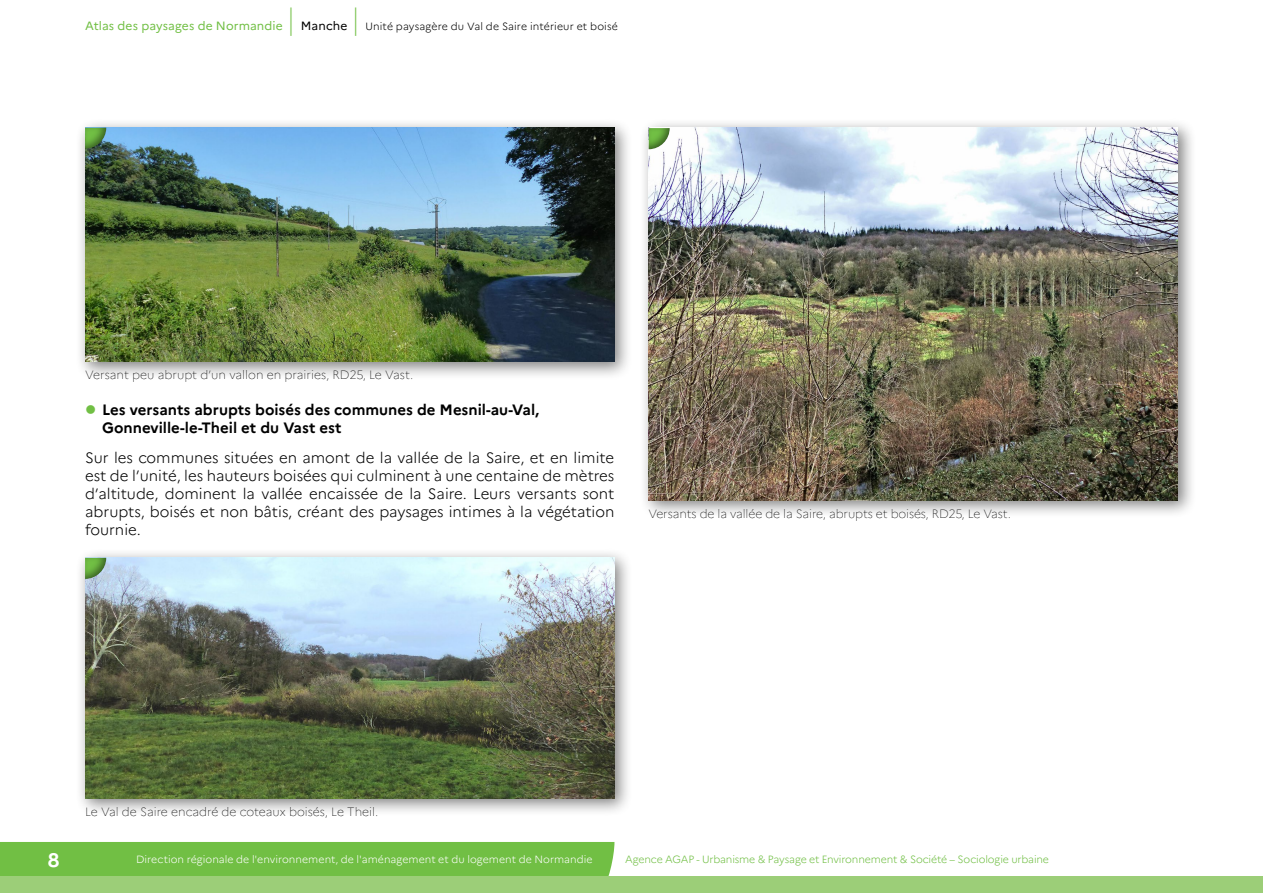
<style>
.page{position:relative;width:1263px;height:893px;background:#fff}
.page>*{position:absolute;margin:0;border:0;box-sizing:border-box;transform-origin:0 0}
.t1{font:100 30px "Marianne";color:#71bf44}
.t2{font:700 19.5px "Marianne";color:#fff}
.t3{font:300 15px/18px "Marianne";color:#000;text-align:justify}
.t4{font:700 15px/18px "Marianne";color:#000}
.t5{font:100 12px "Marianne";letter-spacing:-.01em;color:#000}
.t6{font:12px "Marianne";letter-spacing:.01em;color:#71bf44}
.t7{font:12px "Marianne";letter-spacing:.01em;color:#000}
.t8{font:300 10.5px "Marianne";letter-spacing:.005em;color:#fff}
.t9{font:300 10.5px "Marianne";letter-spacing:-.015em;color:#71bf44}
.t10{font:300 10.5px "Marianne";letter-spacing:.01em;color:#000}
</style>
<div class="page">
<div style="left:0;top:842px;width:614px;height:34px;background:#71bf44"></div>
<div style="left:0;top:876px;width:1263px;height:17px;background:#9cce78"></div>
<div style="left:639px;top:118px;width:557px;height:401px;background:#000;opacity:.5"></div>
<img style="left:648px;top:128px;width:530px;height:372px">
<div style="left:634px;top:116px;width:48px;height:35px;background:#000;opacity:.5"></div>
<div style="left:76px;top:118px;width:557px;height:262px;background:#000;opacity:.5"></div>
<img style="left:85px;top:128px;width:529px;height:233px">
<div style="left:71px;top:116px;width:47px;height:33px;background:#000;opacity:.5"></div>
<div style="left:76px;top:548px;width:557px;height:269px;background:#000;opacity:.5"></div>
<img style="left:85px;top:558px;width:529px;height:240px">
<div style="left:71px;top:546px;width:47px;height:33px;background:#000;opacity:.5"></div>
<p class="t6" style="left:85px;top:18px;width:199px">Atlas des paysages de Normandie</p>
<h1 class="t1" style="left:286px;top:1px;width:11px">|</h1>
<p class="t7" style="left:301px;top:18px;width:48px">Manche</p>
<h1 class="t1" style="left:351px;top:1px;width:11px">|</h1>
<p class="t10" style="left:365px;top:20px;width:254px">Unité paysagère du Val de Saire intérieur et boisé</p>
<p class="t5" style="left:85px;top:367px;width:330px">Versant peu abrupt d’un vallon en prairies, RD25, Le Vast.</p>
<p class="t4" style="left:102px;top:401px;width:439px">Les versants abrupts boisés des communes de Mesnil-au-Val,<br>Gonneville-le-Theil et du Vast est</p>
<p class="t3" style="left:85px;top:449px;width:531px">Sur les communes situées en amont de la vallée de la Saire, et en limite est de l’unité, les hauteurs boisées qui culminent à une centaine de mètres d’altitude, dominent la vallée encaissée de la Saire. Leurs versants sont abrupts, boisés et non bâtis, créant des paysages intimes à la végétation fournie.</p>
<p class="t5" style="left:648px;top:506px;width:364px">Versants de la vallée de la Saire, abrupts et boisés, RD25, Le Vast.</p>
<p class="t5" style="left:85px;top:804px;width:295px">Le Val de Saire encadré de coteaux boisés, Le Theil.</p>
<h2 class="t2" style="left:48px;top:849px;width:13px">8</h2>
<p class="t8" style="left:136px;top:853px;width:458px">Direction régionale de l'environnement, de l'aménagement et du logement de Normandie</p>
<p class="t9" style="left:625px;top:853px;width:425px">Agence AGAP - Urbanisme &amp; Paysage et Environnement &amp; Société – Sociologie urbaine</p>
</div>
